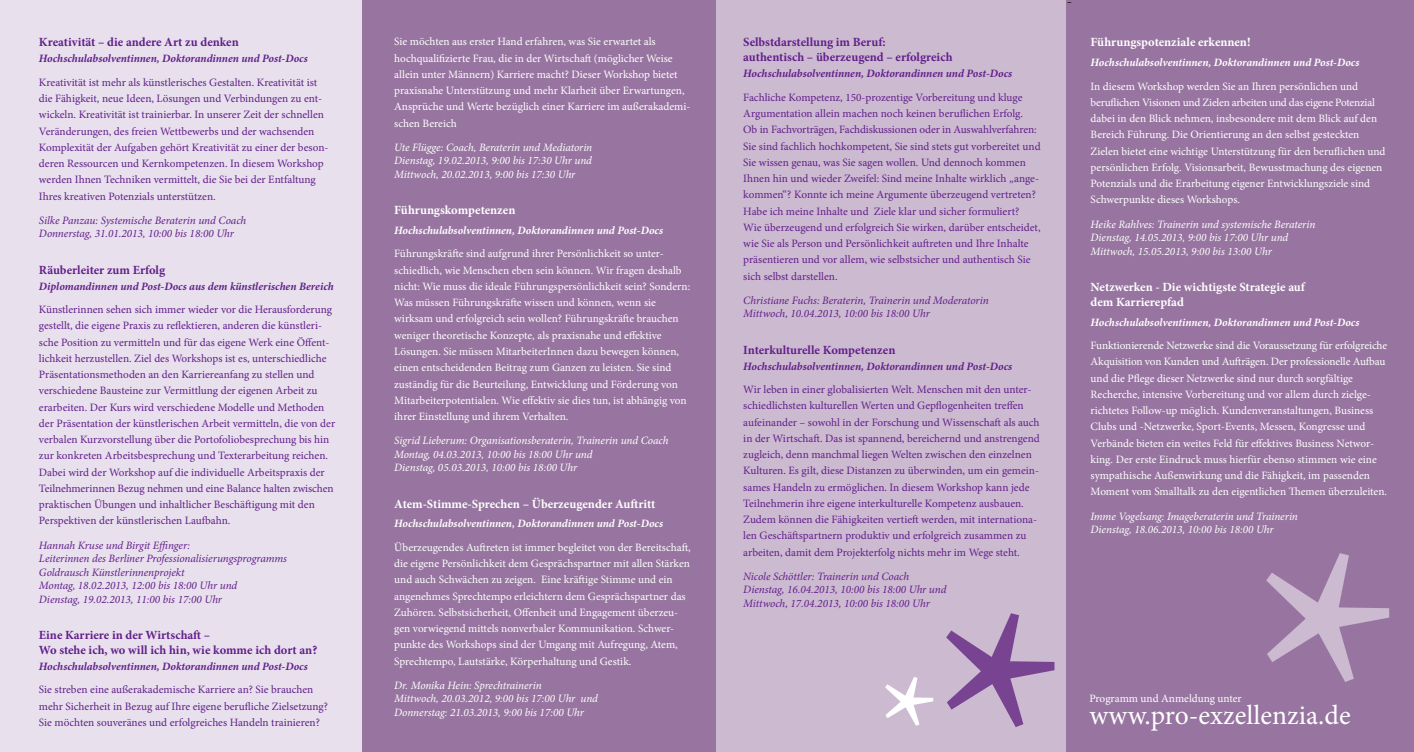
<style>
.page{position:relative;width:1414px;height:752px;background:#fff}
.page>*{position:absolute;margin:0;border:0;box-sizing:border-box;transform-origin:0 0}
.t1{font:27.5px "Minion Pro";color:#fff}
.t2{font:15px "Minion Pro";color:#151616}
.t3{font:700 12.5px/15px "Minion Pro";color:#621f8a}
.t4{font:700 12.5px/15px "Minion Pro";color:#fff}
.t5{font:11.25px/16.2px "Minion Pro";color:#621f8a}
.t6{font:11.25px/16.2px "Minion Pro";color:#fff}
.t7{font:italic 11.25px/13.5px "Minion Pro";letter-spacing:-.005em;color:#fff}
.t8{font:italic 11.25px/13.5px "Minion Pro";letter-spacing:-.005em;color:#621f8a}
.t9{font:italic 700 11.25px "Minion Pro";letter-spacing:-.005em;color:#621f8a}
.t10{font:italic 700 11.25px "Minion Pro";letter-spacing:-.005em;color:#fff}
</style>
<div class="page">
<div style="left:361px;top:0;width:355px;height:751px;background:#9775a0"></div>
<div style="left:716px;top:0;width:351px;height:751px;background:#ccbad1"></div>
<div style="left:1067px;top:0;width:347px;height:751px;background:#9775a0"></div>
<svg style="left:1266px;top:553px;width:123px;height:128px"></svg>
<svg style="left:946px;top:613px;width:108px;height:113px"></svg>
<svg style="left:885px;top:677px;width:48px;height:48px"></svg>
<div style="left:0;top:0;width:361px;height:751px;background:#e8e0ed"></div>
<p class="t3" style="left:39px;top:35px;width:201px">Kreativität – die andere Art zu denken</p>
<p class="t9" style="left:39px;top:51px;width:270px">Hochschulabsolventinnen, Doktorandinnen und Post-Docs</p>
<p class="t5" style="left:39px;top:74px;width:291px">Kreativität ist mehr als künstlerisches Gestalten. Kreativität ist die Fähigkeit, neue Ideen, Lösungen und Verbindungen zu ent&shy;wickeln. Kreativität ist trainierbar. In unserer Zeit der schnellen Veränderungen, des freien Wettbewerbs und der wachsenden Komplexität der Aufgaben gehört Kreativität zu einer der beson&shy;deren Ressourcen und Kernkompetenzen. In diesem Workshop werden Ihnen Techniken vermittelt, die Sie bei der Entfaltung Ihres kreativen Potenzials unterstützen.</p>
<p class="t8" style="left:39px;top:213px;width:209px">Silke Panzau: Systemische Beraterin und Coach<br>Donnerstag, 31.01.2013, 10:00 bis 18:00 Uhr</p>
<p class="t3" style="left:39px;top:262px;width:128px">Räuberleiter zum Erfolg</p>
<p class="t9" style="left:39px;top:278px;width:296px">Diplomandinnen und Post-Docs aus dem künstlerischen Bereich</p>
<p class="t5" style="left:39px;top:301px;width:298px">Künstlerinnen sehen sich immer wieder vor die Herausforderung gestellt, die eigene Praxis zu reflektieren, anderen die künstleri&shy;sche Position zu vermitteln und für das eigene Werk eine Öffent&shy;lichkeit herzustellen. Ziel des Workshops ist es, unterschiedliche Präsentationsmethoden an den Karriereanfang zu stellen und verschiedene Bausteine zur Vermittlung der eigenen Arbeit zu erarbeiten. Der Kurs wird verschiedene Modelle und Methoden der Präsentation der künstlerischen Arbeit vermitteln, die von der verbalen Kurzvorstellung über die Portofoliobesprechung bis hin zur konkreten Arbeitsbesprechung und Texterarbeitung reichen.<br>Dabei wird der Workshop auf die individuelle Arbeitspraxis der Teilnehmerinnen Bezug nehmen und eine Balance halten zwischen praktischen Übungen und inhaltlicher Beschäftigung mit den Perspektiven der künstlerischen Laufbahn.</p>
<p class="t8" style="left:39px;top:538px;width:250px">Hannah Kruse und Birgit Effinger:<br>Leiterinnen des Berliner Professionalisierungsprogramms Goldrausch Künstlerinnenprojekt<br>Montag, 18.02.2013, 12:00 bis 18:00 Uhr und<br>Dienstag, 19.02.2013, 11:00 bis 17:00 Uhr</p>
<p class="t3" style="left:39px;top:627px;width:280px">Eine Karriere in der Wirtschaft –<br>Wo stehe ich, wo will ich hin, wie komme ich dort an?</p>
<p class="t9" style="left:39px;top:658px;width:270px">Hochschulabsolventinnen, Doktorandinnen und Post-Docs</p>
<p class="t5" style="left:39px;top:681px;width:291px">Sie streben eine außerakademische Karriere an? Sie brauchen mehr Sicherheit in Bezug auf Ihre eigene berufliche Zielsetzung?<br>Sie möchten souveränes und erfolgreiches Handeln trainieren?</p>
<p class="t6" style="left:394px;top:34px;width:298px">Sie möchten aus erster Hand erfahren, was Sie erwartet als hochqualifizierte Frau, die in der Wirtschaft (möglicher Weise allein unter Männern) Karriere macht? Dieser Workshop bietet praxisnahe Unterstützung und mehr Klarheit über Erwartungen, Ansprüche und Werte bezüglich einer Karriere im außerakademi&shy;schen Bereich</p>
<p class="t7" style="left:394px;top:140px;width:200px;text-align:justify">Ute Flügge: Coach, Beraterin und Mediatorin Dienstag, 19.02.2013, 9:00 bis 17:30 Uhr und Mittwoch, 20.02.2013, 9:00 bis 17:30 Uhr</p>
<p class="t4" style="left:394px;top:202px;width:123px">Führungskompetenzen</p>
<p class="t10" style="left:394px;top:222px;width:270px">Hochschulabsolventinnen, Doktorandinnen und Post-Docs</p>
<p class="t6" style="left:394px;top:245px;width:297px">Führungskräfte sind aufgrund ihrer Persönlichkeit so unter&shy;schiedlich, wie Menschen eben sein können. Wir fragen deshalb nicht: Wie muss die ideale Führungspersönlichkeit sein? Sondern:<br>Was müssen Führungskräfte wissen und können, wenn sie wirksam und erfolgreich sein wollen? Führungskräfte brauchen weniger theoretische Konzepte, als praxisnahe und effektive Lösungen. Sie müssen MitarbeiterInnen dazu bewegen können, einen entscheidenden Beitrag zum Ganzen zu leisten. Sie sind zuständig für die Beurteilung, Entwicklung und Förderung von Mitarbeiterpotentialen. Wie effektiv sie dies tun, ist abhängig von ihrer Einstellung und ihrem Verhalten.</p>
<p class="t7" style="left:394px;top:433px;width:276px">Sigrid Lieberum: Organisationsberaterin, Trainerin und Coach<br>Montag, 04.03.2013, 10:00 bis 18:00 Uhr und<br>Dienstag, 05.03.2013, 10:00 bis 18:00 Uhr</p>
<p class="t4" style="left:394px;top:495px;width:263px">Atem-Stimme-Sprechen – Überzeugender Auftritt</p>
<p class="t10" style="left:394px;top:515px;width:270px">Hochschulabsolventinnen, Doktorandinnen und Post-Docs</p>
<p class="t6" style="left:394px;top:539px;width:298px">Überzeugendes Auftreten ist immer begleitet von der Bereitschaft, die eigene Persönlichkeit dem Gesprächspartner mit allen Stärken und auch Schwächen zu zeigen. Eine kräftige Stimme und ein angenehmes Sprechtempo erleichtern dem Gesprächspartner das Zuhören. Selbstsicherheit, Offenheit und Engagement überzeu&shy;gen vorwiegend mittels nonverbaler Kommunikation. Schwer&shy;punkte des Workshops sind der Umgang mit Aufregung, Atem, Sprechtempo, Lautstärke, Körperhaltung und Gestik.</p>
<p class="t7" style="left:394px;top:678px;width:205px">Dr. Monika Hein: Sprechtrainerin<br>Mittwoch, 20.03.2012, 9:00 bis 17:00 Uhr und<br>Donnerstag: 21.03.2013, 9:00 bis 17:00 Uhr</p>
<p class="t3" style="left:743px;top:35px;width:211px">Selbstdarstellung im Beruf:<br>authentisch – überzeugend – erfolgreich</p>
<p class="t9" style="left:743px;top:66px;width:270px">Hochschulabsolventinnen, Doktorandinnen und Post-Docs</p>
<p class="t5" style="left:743px;top:89px;width:299px">Fachliche Kompetenz, 150-prozentige Vorbereitung und kluge Argumentation allein machen noch keinen beruflichen Erfolg.<br>Ob in Fachvorträgen, Fachdiskussionen oder in Auswahlverfahren:<br>Sie sind fachlich hochkompetent, Sie sind stets gut vorbereitet und Sie wissen genau, was Sie sagen wollen. Und dennoch kommen Ihnen hin und wieder Zweifel: Sind meine Inhalte wirklich „ange&shy;kommen“? Konnte ich meine Argumente überzeugend vertreten?<br>Habe ich meine Inhalte und Ziele klar und sicher formuliert?<br>Wie überzeugend und erfolgreich Sie wirken, darüber entscheidet, wie Sie als Person und Persönlichkeit auftreten und Ihre Inhalte präsentieren und vor allem, wie selbstsicher und authentisch Sie sich selbst darstellen.</p>
<p class="t8" style="left:743px;top:293px;width:247px">Christiane Fuchs: Beraterin, Trainerin und Moderatorin<br>Mittwoch, 10.04.2013, 10:00 bis 18:00 Uhr</p>
<p class="t3" style="left:743px;top:342px;width:154px">Interkulturelle Kompetenzen</p>
<p class="t9" style="left:743px;top:358px;width:270px">Hochschulabsolventinnen, Doktorandinnen und Post-Docs</p>
<p class="t5" style="left:743px;top:381px;width:298px">Wir leben in einer globalisierten Welt. Menschen mit den unter&shy;schiedlichsten kulturellen Werten und Gepflogenheiten treffen aufeinander – sowohl in der Forschung und Wissenschaft als auch in der Wirtschaft. Das ist spannend, bereichernd und anstrengend zugleich, denn manchmal liegen Welten zwischen den einzelnen Kulturen. Es gilt, diese Distanzen zu überwinden, um ein gemein&shy;sames Handeln zu ermöglichen. In diesem Workshop kann jede Teilnehmerin ihre eigene interkulturelle Kompetenz ausbauen.<br>Zudem können die Fähigkeiten vertieft werden, mit internationa&shy;len Geschäftspartnern produktiv und erfolgreich zusammen zu arbeiten, damit dem Projekterfolg nichts mehr im Wege steht.</p>
<p class="t8" style="left:743px;top:569px;width:205px">Nicole Schöttler: Trainerin und Coach<br>Dienstag, 16.04.2013, 10:00 bis 18:00 Uhr und<br>Mittwoch, 17.04.2013, 10:00 bis 18:00 Uhr</p>
<h2 class="t2" style="left:1067px;top:-8px;width:7px">-</h2>
<p class="t4" style="left:1090px;top:35px;width:161px">Führungspotenziale erkennen!</p>
<p class="t10" style="left:1090px;top:54px;width:270px">Hochschulabsolventinnen, Doktorandinnen und Post-Docs</p>
<p class="t6" style="left:1090px;top:78px;width:296px">In diesem Workshop werden Sie an Ihren persönlichen und beruflichen Visionen und Zielen arbeiten und das eigene Potenzial dabei in den Blick nehmen, insbesondere mit dem Blick auf den Bereich Führung. Die Orientierung an den selbst gesteckten Zielen bietet eine wichtige Unterstützung für den beruflichen und persönlichen Erfolg. Visionsarbeit, Bewusstmachung des eigenen Potenzials und die Erarbeitung eigener Entwicklungsziele sind Schwerpunkte dieses Workshops.</p>
<p class="t7" style="left:1090px;top:217px;width:226px">Heike Rahlves: Trainerin und systemische Beraterin<br>Dienstag, 14.05.2013, 9:00 bis 17:00 Uhr und<br>Mittwoch, 15.05.2013, 9:00 bis 13:00 Uhr</p>
<p class="t4" style="left:1090px;top:279px;width:216px">Netzwerken - Die wichtigste Strategie auf dem Karrierepfad</p>
<p class="t10" style="left:1090px;top:314px;width:270px">Hochschulabsolventinnen, Doktorandinnen und Post-Docs</p>
<p class="t6" style="left:1090px;top:337px;width:298px">Funktionierende Netzwerke sind die Voraussetzung für erfolgreiche Akquisition von Kunden und Aufträgen. Der professionelle Aufbau und die Pflege dieser Netzwerke sind nur durch sorgfältige Recherche, intensive Vorbereitung und vor allem durch zielge&shy;richtetes Follow-up möglich. Kundenveranstaltungen, Business Clubs und -Netzwerke, Sport-Events, Messen, Kongresse und Verbände bieten ein weites Feld für effektives Business Networ&shy;king. Der erste Eindruck muss hierfür ebenso stimmen wie eine sympathische Außenwirkung und die Fähigkeit, im passenden Moment vom Smalltalk zu den eigentlichen Themen überzuleiten.</p>
<p class="t7" style="left:1090px;top:509px;width:209px">Imme Vogelsang: Imageberaterin und Trainerin<br>Dienstag, 18.06.2013, 10:00 bis 18:00 Uhr</p>
<p class="t6" style="left:1089px;top:689px;width:154px">Programm und Anmeldung unter</p>
<h1 class="t1" style="left:1089px;top:696px;width:263px">www.pro-exzellenzia.de</h1>
</div>
